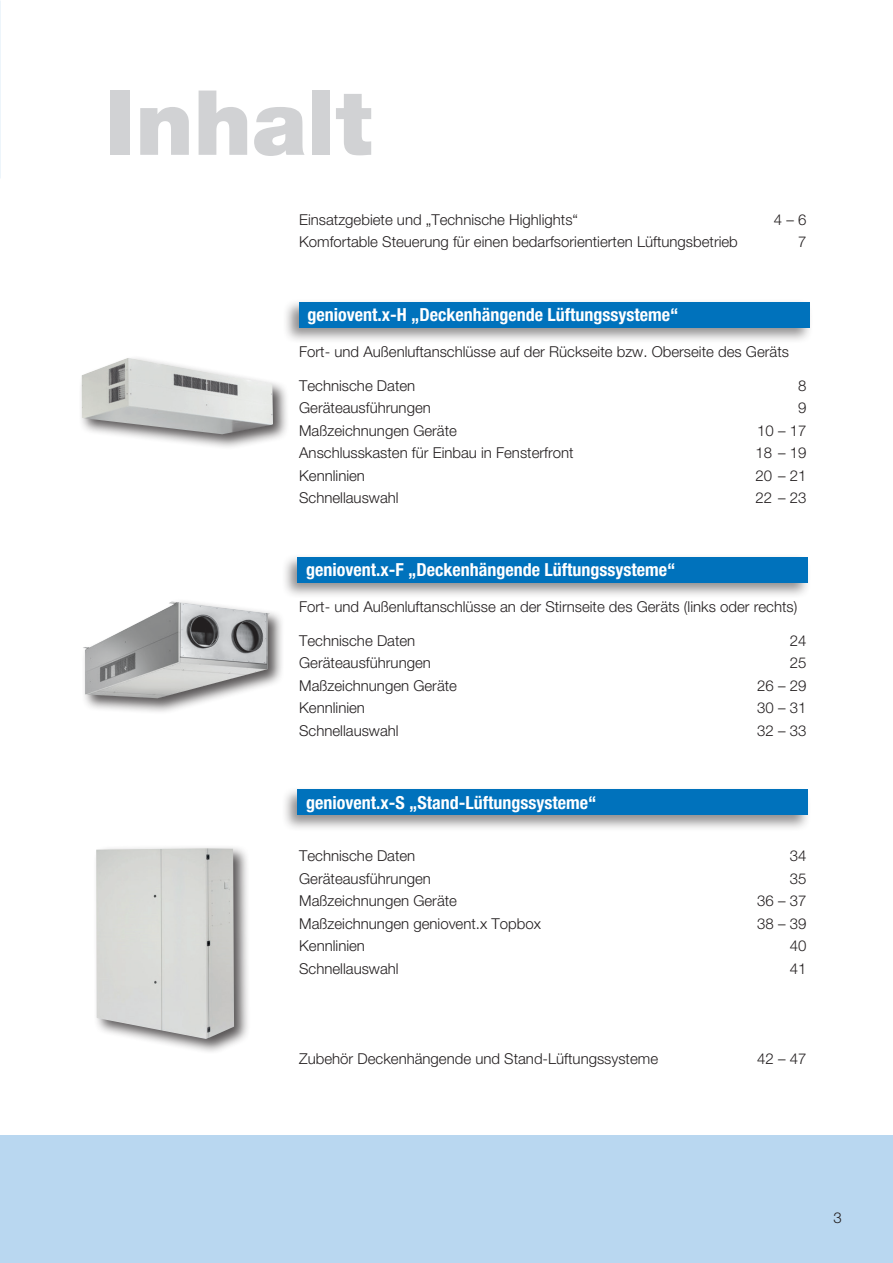
<style>
.page{position:relative;width:893px;height:1263px;background:#fff}
.page>*{position:absolute;margin:0;border:0;box-sizing:border-box;transform-origin:0 0}
.t1{font:900 90px "Helvetica Neue LT Com";color:#d1d2d4}
.t2{font:700 condensed 18px "Helvetica Neue LTW1 G";color:#fff}
.t3{font:300 15px "Helvetica Neue LTW1 G";color:#231f20}
</style>
<div class="page">
<div style="left:0;top:1135px;width:893px;height:128px;background:#b9d7f0"></div>
<div style="left:78px;top:354px;width:212px;height:96px;background:#231f20;opacity:.75"></div>
<img style="left:82px;top:358px;width:191px;height:76px">
<div style="left:283px;top:298px;width:530px;height:46px;background:#231f20;opacity:.5"></div>
<div style="left:299px;top:302px;width:510px;height:26px;background:#0072bc"></div>
<div style="left:281px;top:553px;width:530px;height:46px;background:#231f20;opacity:.5"></div>
<div style="left:298px;top:557px;width:510px;height:26px;background:#0072bc"></div>
<div style="left:281px;top:786px;width:530px;height:46px;background:#231f20;opacity:.5"></div>
<div style="left:298px;top:790px;width:510px;height:25px;background:#0072bc"></div>
<div style="left:81px;top:598px;width:204px;height:116px;background:#231f20;opacity:.75"></div>
<img style="left:83px;top:601px;width:187px;height:97px">
<div style="left:93px;top:845px;width:157px;height:210px;background:#231f20;opacity:.75"></div>
<img style="left:96px;top:848px;width:138px;height:191px">
<h1 class="t1" style="left:105px;top:68px;width:268px">Inhalt</h1>
<p class="t3" style="left:299px;top:210px;width:280px">Einsatzgebiete und „Technische Highlights“</p>
<p class="t3" style="left:774px;top:210px;width:34px">4 – 6</p>
<p class="t3" style="left:299px;top:233px;width:440px">Komfortable Steuerung für einen bedarfsorientierten Lüftungsbetrieb</p>
<p class="t3" style="left:798px;top:233px;width:10px">7</p>
<p class="t2" style="left:308px;top:304px;width:372px">geniovent.x-H „Deckenhängende Lüftungssysteme“</p>
<p class="t3" style="left:299px;top:342px;width:491px">Fort- und Außenluftanschlüsse auf der Rückseite bzw. Oberseite des Geräts</p>
<p class="t3" style="left:299px;top:376px;width:118px">Technische Daten</p>
<p class="t3" style="left:798px;top:376px;width:10px">8</p>
<p class="t3" style="left:299px;top:399px;width:133px">Geräteausführungen</p>
<p class="t3" style="left:798px;top:399px;width:10px">9</p>
<p class="t3" style="left:299px;top:421px;width:159px">Maßzeichnungen Geräte</p>
<p class="t3" style="left:757px;top:421px;width:51px">10 – 17</p>
<p class="t3" style="left:299px;top:444px;width:276px">Anschlusskasten für Einbau in Fensterfront</p>
<p class="t3" style="left:755px;top:444px;width:53px">18 – 19</p>
<p class="t3" style="left:299px;top:466px;width:67px">Kennlinien</p>
<p class="t3" style="left:755px;top:466px;width:53px">20 – 21</p>
<p class="t3" style="left:299px;top:489px;width:101px">Schnellauswahl</p>
<p class="t3" style="left:755px;top:489px;width:53px">22 – 23</p>
<p class="t2" style="left:306px;top:559px;width:371px">geniovent.x-F „Deckenhängende Lüftungssysteme“</p>
<p class="t3" style="left:299px;top:597px;width:500px">Fort- und Außenluftanschlüsse an der Stirnseite des Geräts (links oder rechts)</p>
<p class="t3" style="left:299px;top:631px;width:118px">Technische Daten</p>
<p class="t3" style="left:790px;top:631px;width:18px">24</p>
<p class="t3" style="left:299px;top:654px;width:133px">Geräteausführungen</p>
<p class="t3" style="left:790px;top:654px;width:18px">25</p>
<p class="t3" style="left:299px;top:676px;width:159px">Maßzeichnungen Geräte</p>
<p class="t3" style="left:757px;top:676px;width:51px">26 – 29</p>
<p class="t3" style="left:299px;top:699px;width:67px">Kennlinien</p>
<p class="t3" style="left:757px;top:699px;width:51px">30 – 31</p>
<p class="t3" style="left:299px;top:721px;width:101px">Schnellauswahl</p>
<p class="t3" style="left:757px;top:721px;width:51px">32 – 33</p>
<p class="t2" style="left:306px;top:792px;width:292px">geniovent.x-S „Stand-Lüftungssysteme“</p>
<p class="t3" style="left:299px;top:847px;width:118px">Technische Daten</p>
<p class="t3" style="left:790px;top:847px;width:18px">34</p>
<p class="t3" style="left:299px;top:869px;width:133px">Geräteausführungen</p>
<p class="t3" style="left:790px;top:869px;width:18px">35</p>
<p class="t3" style="left:299px;top:892px;width:159px">Maßzeichnungen Geräte</p>
<p class="t3" style="left:757px;top:892px;width:51px">36 – 37</p>
<p class="t3" style="left:299px;top:914px;width:243px">Maßzeichnungen geniovent.x Topbox</p>
<p class="t3" style="left:757px;top:914px;width:51px">38 – 39</p>
<p class="t3" style="left:299px;top:937px;width:67px">Kennlinien</p>
<p class="t3" style="left:790px;top:937px;width:18px">40</p>
<p class="t3" style="left:299px;top:959px;width:101px">Schnellauswahl</p>
<p class="t3" style="left:790px;top:959px;width:18px">41</p>
<p class="t3" style="left:299px;top:1049px;width:360px">Zubehör Deckenhängende und Stand-Lüftungssysteme</p>
<p class="t3" style="left:757px;top:1049px;width:51px">42 – 47</p>
<p class="t3" style="left:834px;top:1208px;width:10px">3</p>
</div>
